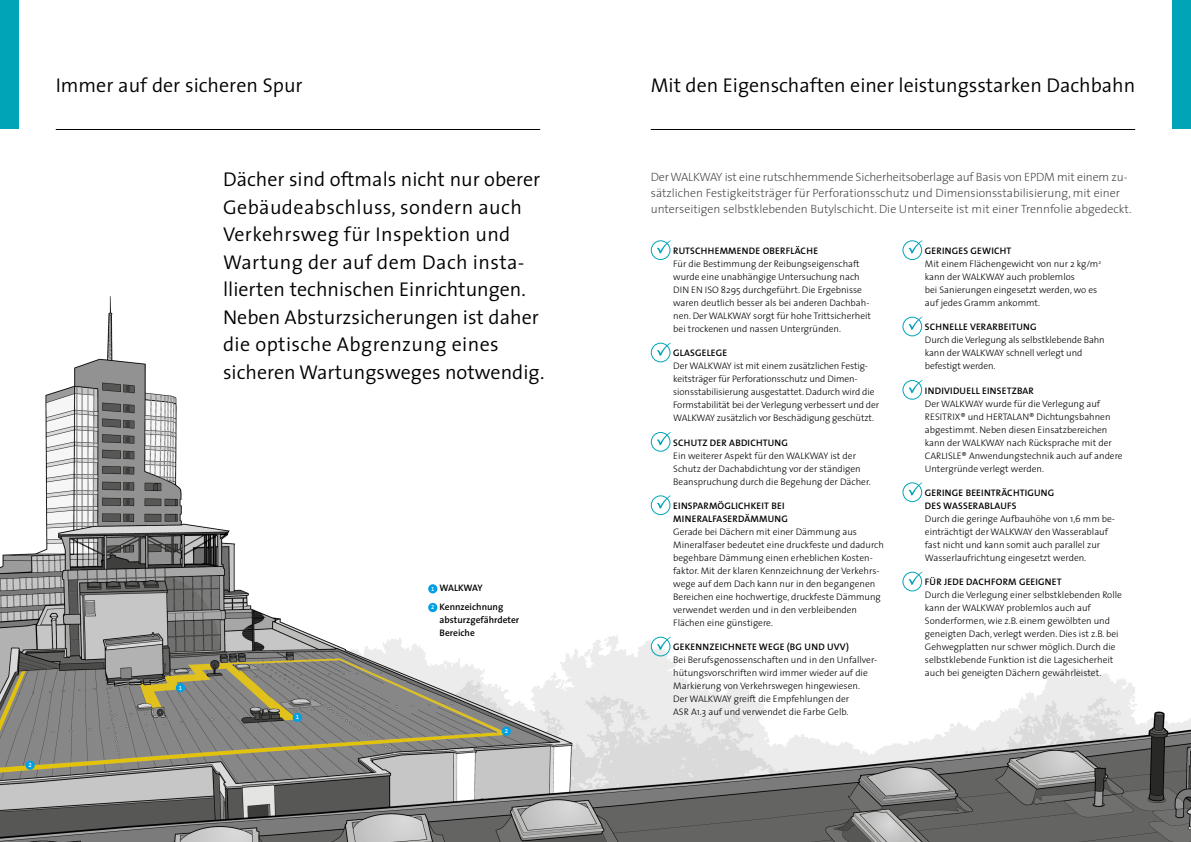
<style>
.page{position:relative;width:1191px;height:842px;background:#fff}
.page>*{position:absolute;margin:0;border:0;box-sizing:border-box;transform-origin:0 0}
.t1{font:300 20px/27.5px "The Sans";color:#000}
.t2{font:200 12px/16px "The Sans";color:#333332}
.t3{font:300 9.5px/13px "The Sans";color:#000}
.t4{font:9.5px/13px "The Sans Semi Bold Caps";letter-spacing:.02em;color:#000}
.t5{font:600 9.5px/18.7px "The Sans";color:#000}
.t6{font:6px "The Sans Semi Bold Expert";color:#fff}
.s1{font-family:"The Sans Semi Bold Expert";font-weight:400;font-size:6px;color:#fff}
</style>
<div class="page">
<div style="left:1172px;top:0;width:19px;height:129px;background:#00a4b7"></div>
<img style="left:0;top:297px;width:1191px;height:545px">
<div style="left:0;top:0;width:18px;height:129px;background:#00a4b7"></div>
<hr style="left:56px;top:129px;width:484px;height:1px;background:#000">
<hr style="left:651px;top:129px;width:484px;height:1px;background:#000">
<div style="left:428px;top:584px;width:9px;height:9px;background:#009fe3;border-radius:50%"></div>
<div style="left:428px;top:603px;width:9px;height:9px;background:#009fe3;border-radius:50%"></div>
<div style="left:293px;top:713px;width:9px;height:9px;background:#009fe3;border-radius:50%"></div>
<div style="left:176px;top:683px;width:9px;height:9px;background:#009fe3;border-radius:50%"></div>
<div style="left:502px;top:727px;width:9px;height:9px;background:#009fe3;border-radius:50%"></div>
<div style="left:26px;top:761px;width:9px;height:9px;background:#009fe3;border-radius:50%"></div>
<svg style="left:657px;top:240px;width:14px;height:14px"></svg>
<div style="left:651px;top:240px;width:19px;height:20px;border:1px solid #00a4b7;border-radius:50%"></div>
<svg style="left:657px;top:343px;width:14px;height:13px"></svg>
<div style="left:651px;top:343px;width:19px;height:19px;border:1px solid #00a4b7;border-radius:50%"></div>
<svg style="left:657px;top:432px;width:14px;height:13px"></svg>
<div style="left:651px;top:432px;width:19px;height:20px;border:1px solid #00a4b7;border-radius:50%"></div>
<svg style="left:657px;top:495px;width:14px;height:14px"></svg>
<div style="left:651px;top:495px;width:19px;height:20px;border:1px solid #00a4b7;border-radius:50%"></div>
<svg style="left:657px;top:637px;width:14px;height:13px"></svg>
<div style="left:651px;top:637px;width:19px;height:19px;border:1px solid #00a4b7;border-radius:50%"></div>
<svg style="left:908px;top:240px;width:14px;height:14px"></svg>
<div style="left:902px;top:240px;width:20px;height:20px;border:1px solid #00a4b7;border-radius:50%"></div>
<svg style="left:908px;top:317px;width:14px;height:13px"></svg>
<div style="left:902px;top:317px;width:20px;height:19px;border:1px solid #00a4b7;border-radius:50%"></div>
<svg style="left:908px;top:380px;width:14px;height:13px"></svg>
<div style="left:902px;top:380px;width:20px;height:20px;border:1px solid #00a4b7;border-radius:50%"></div>
<svg style="left:908px;top:482px;width:14px;height:14px"></svg>
<div style="left:902px;top:482px;width:20px;height:20px;border:1px solid #00a4b7;border-radius:50%"></div>
<svg style="left:908px;top:572px;width:14px;height:13px"></svg>
<div style="left:902px;top:572px;width:20px;height:19px;border:1px solid #00a4b7;border-radius:50%"></div>
<h1 class="t1" style="left:56px;top:71px;width:248px">Immer auf der sicheren Spur</h1>
<h1 class="t1" style="left:651px;top:71px;width:486px">Mit den Eigenschaften einer leistungsstarken Dachbahn</h1>
<p class="t6" style="left:29px;top:760px;width:5px">2</p>
<p class="t6" style="left:179px;top:683px;width:5px">1</p>
<p class="t1" style="left:223px;top:165px;width:323px">Dächer sind oftmals nicht nur oberer Gebäudeabschluss, sondern auch Verkehrsweg für Inspektion und Wartung der auf dem Dach insta&shy;llierten technischen Einrichtungen.<br>Neben Absturzsicherungen ist daher die optische Abgrenzung eines sicheren Wartungsweges notwendig.</p>
<p class="t2" style="left:651px;top:168px;width:482px">Der WALKWAY ist eine rutschhemmende Sicherheitsoberlage auf Basis von EPDM mit einem zu&shy;sätzlichen Festigkeitsträger für Perforationsschutz und Dimensionsstabilisierung, mit einer unterseitigen selbstklebenden Butylschicht. Die Unterseite ist mit einer Trennfolie abgedeckt.</p>
<p class="t4" style="left:673px;top:244px;width:146px">RUTSCHHEMMENDE OBERFLÄCHE</p>
<p class="t3" style="left:673px;top:257px;width:199px">Für die Bestimmung der Reibungseigenschaft wurde eine unabhängige Untersuchung nach DIN EN ISO 8295 durchgeführt. Die Ergebnisse waren deutlich besser als bei anderen Dachbah&shy;nen. Der WALKWAY sorgt für hohe Trittsicherheit bei trockenen und nassen Untergründen.</p>
<p class="t4" style="left:673px;top:346px;width:56px">GLASGELEGE</p>
<p class="t3" style="left:673px;top:359px;width:207px">Der WALKWAY ist mit einem zusätzlichen Festig&shy;keitsträger für Perforationsschutz und Dimen&shy;sionsstabilisierung ausgestattet. Dadurch wird die Formstabilität bei der Verlegung verbessert und der WALKWAY zusätzlich vor Beschädigung geschützt.</p>
<p class="t4" style="left:673px;top:436px;width:116px">SCHUTZ DER ABDICHTUNG</p>
<p class="t3" style="left:673px;top:449px;width:199px">Ein weiterer Aspekt für den WALKWAY ist der<br>Schutz der Dachabdichtung vor der ständigen<br>Beanspruchung durch die Begehung der Dächer.</p>
<p class="t4" style="left:673px;top:499px;width:116px">EINSPARMÖGLICHKEIT BEI<br>MINERALFASERDÄMMUNG</p>
<p class="t3" style="left:673px;top:525px;width:212px">Gerade bei Dächern mit einer Dämmung aus Mineralfaser bedeutet eine druckfeste und dadurch begehbare Dämmung einen erheblichen Kosten&shy;faktor. Mit der klaren Kennzeichnung der Verkehrs&shy;wege auf dem Dach kann nur in den begangenen Bereichen eine hochwertige, druckfeste Dämmung verwendet werden und in den verbleibenden Flächen eine günstigere.</p>
<p class="t4" style="left:673px;top:640px;width:177px">GEKENNZEICHNETE WEGE (BG UND UVV)</p>
<p class="t3" style="left:673px;top:653px;width:205px">Bei Berufsgenossenschaften und in den Unfallver&shy;hütungsvorschriften wird immer wieder auf die Markierung von Verkehrswegen hingewiesen.<br>Der WALKWAY greift die Empfehlungen der<br>ASR A1.3 auf und verwendet die Farbe Gelb.</p>
<p class="t4" style="left:925px;top:244px;width:88px">GERINGES GEWICHT</p>
<p class="t3" style="left:925px;top:257px;width:178px">Mit einem Flächengewicht von nur 2 kg/m<sup>2 </sup>kann der WALKWAY auch problemlos<br>bei Sanierungen eingesetzt werden, wo es auf jedes Gramm ankommt.</p>
<p class="t4" style="left:925px;top:320px;width:113px">SCHNELLE VERARBEITUNG</p>
<p class="t3" style="left:925px;top:333px;width:181px">Durch die Verlegung als selbstklebende Bahn kann der WALKWAY schnell verlegt und befestigt werden.</p>
<p class="t4" style="left:925px;top:384px;width:110px">INDIVIDUELL EINSETZBAR</p>
<p class="t3" style="left:925px;top:397px;width:199px">Der WALKWAY wurde für die Verlegung auf RESITRIX® und HERTALAN® Dichtungsbahnen abgestimmt. Neben diesen Einsatzbereichen kann der WALKWAY nach Rücksprache mit der CARLISLE® Anwendungstechnik auch auf andere Untergründe verlegt werden.</p>
<p class="t4" style="left:925px;top:486px;width:131px">GERINGE BEEINTRÄCHTIGUNG<br>DES WASSERABLAUFS</p>
<p class="t3" style="left:925px;top:512px;width:192px">Durch die geringe Aufbauhöhe von 1,6 mm be&shy;einträchtigt der WALKWAY den Wasserablauf fast nicht und kann somit auch parallel zur Wasserlaufrichtung eingesetzt werden.</p>
<p class="t4" style="left:925px;top:575px;width:138px">FÜR JEDE DACHFORM GEEIGNET</p>
<p class="t3" style="left:925px;top:588px;width:199px">Durch die Verlegung einer selbstklebenden Rolle kann der WALKWAY problemlos auch auf Sonderformen, wie z.B. einem gewölbten und geneigten Dach, verlegt werden. Dies ist z.B. bei Gehwegplatten nur schwer möglich. Durch die selbstklebende Funktion ist die Lagesicherheit auch bei geneigten Dächern gewährleistet.</p>
<p class="t5" style="left:431px;top:579px;width:73px"><span class="s1">1</span> WALKWAY<br><span class="s1">2</span> Kennzeichnung</p>
<p class="t5" style="left:439px;top:613px;width:81px;line-height:13px">absturzgefährdeter<br>Bereiche</p>
<p class="t6" style="left:296px;top:712px;width:5px">1</p>
<p class="t6" style="left:505px;top:726px;width:5px">2</p>
</div>
